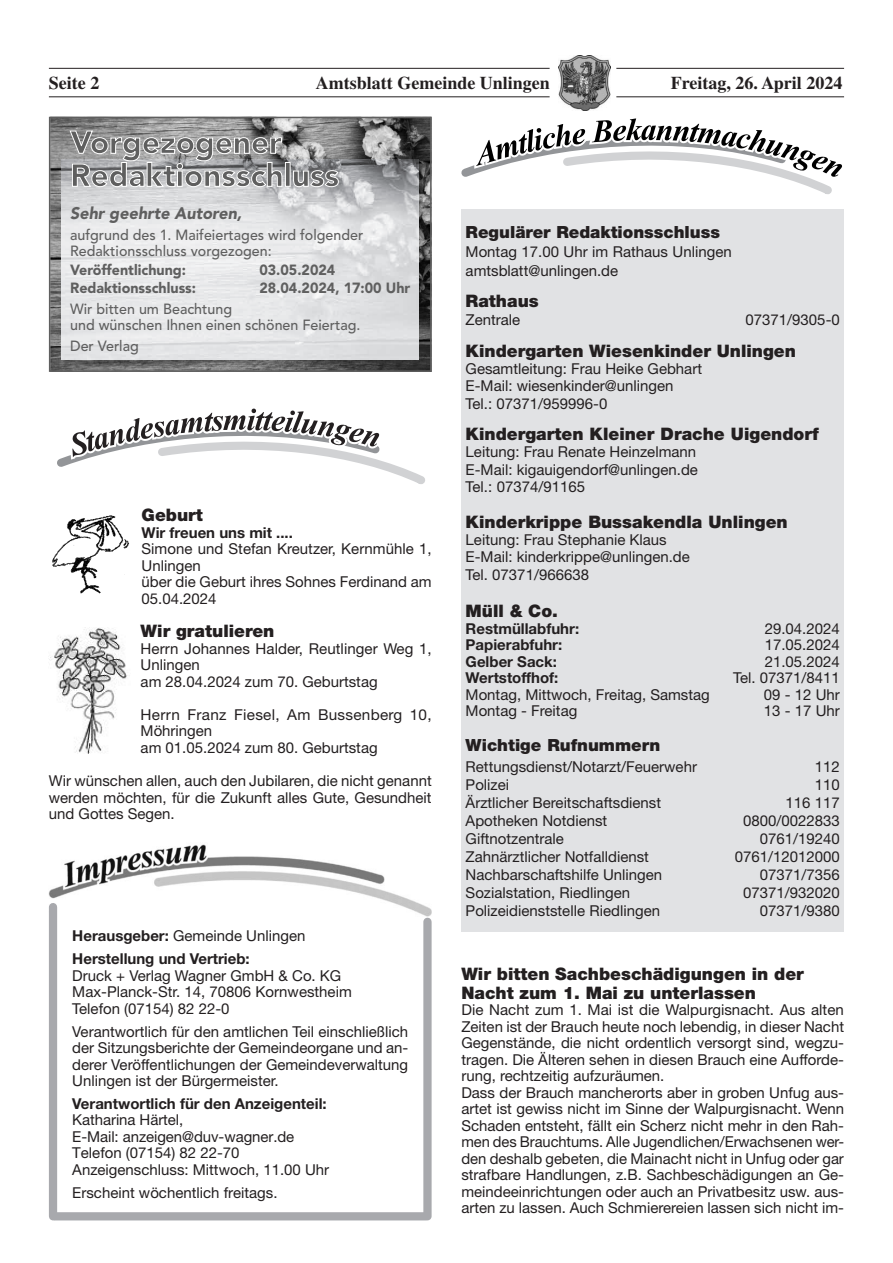
<style>
.page{position:relative;width:893px;height:1263px;background:#fff}
.page>*{position:absolute;margin:0;border:0;box-sizing:border-box;transform-origin:0 0}
.t1{font:900 31.5px/33px "Avenir LT Std";color:#5f5f5f}
.t2{font:700 18px "Times LT Std";color:#231f20}
.t3{font:900 17.25px/18.8px "Helvetica Neue LT Std";color:#231f20}
.t4{font:900 16.8px "Helvetica Neue LT Std";color:#231f20}
.t5{font:italic 900 16.65px "Avenir LT Std";color:#5f5f5f}
.t6{font:15px/16.5px "Helvetica Neue LT Std";color:#231f20}
.t7{font:700 15px/22.8px "Helvetica Neue LT Std";color:#231f20}
.t8{font:500 14.7px/16.5px "Avenir LT Std";color:#5f5f5f}
.t9{font:900 14.7px "Avenir LT Std";color:#5f5f5f}
.s1{font-weight:400}
</style>
<div class="page">
<hr style="left:49px;top:68px;width:501px;height:1px;background:#231f20">
<hr style="left:616px;top:68px;width:228px;height:1px;background:#231f20">
<hr style="left:616px;top:97px;width:228px;height:1px;background:#231f20">
<hr style="left:49px;top:97px;width:501px;height:1px;background:#231f20">
<img style="left:558px;top:55px;width:52px;height:55px">
<img style="left:52px;top:120px;width:377px;height:249px">
<div style="left:49px;top:117px;width:383px;height:255px;border:2px solid #5f5f5f"></div>
<img style="left:62px;top:160px;width:357px;height:199px">
<svg style="left:69px;top:130px;width:214px;height:57px;background:#b2b2b3"></svg>
<div style="left:285px;top:162px;width:5px;height:25px;border:1px solid #fff"></div>
<svg style="left:293px;top:170px;width:46px;height:17px"></svg>
<svg style="left:57px;top:408px;width:368px;height:76px"></svg>
<img style="left:52px;top:515px;width:77px;height:79px">
<img style="left:49px;top:627px;width:79px;height:127px">
<svg style="left:461px;top:118px;width:381px;height:76px"></svg>
<div style="left:461px;top:210px;width:383px;height:722px;background:#e1e2e4"></div>
<img style="left:49px;top:844px;width:383px;height:74px">
<div style="left:55px;top:1212px;width:371px;height:8px;background:#a8a9ad"></div>
<div style="left:423px;top:922px;width:9px;height:294px;background:#a8a9ad"></div>
<div style="left:49px;top:907px;width:8px;height:309px;background:#a8a9ad"></div>
<p class="t2" style="left:49px;top:72px;width:52px">Seite 2</p>
<p class="t2" style="left:316px;top:72px;width:235px">Amtsblatt Gemeinde Unlingen</p>
<p class="t2" style="left:671px;top:72px;width:173px">Freitag, 26. April 2024</p>
<h1 class="t1" style="left:70px;top:126px;width:270px">Vorgezogener<br>Redaktionsschluss</h1>
<p class="t5" style="left:70px;top:203px;width:173px">Sehr geehrte Autoren,</p>
<p class="t8" style="left:70px;top:227px;width:295px">aufgrund des 1. Maifeiertages wird folgender<br>Redaktionsschluss vorgezogen:</p>
<p class="t9" style="left:70px;top:261px;width:117px">Veröffentlichung:</p>
<p class="t9" style="left:259px;top:261px;width:77px">03.05.2024</p>
<p class="t9" style="left:70px;top:279px;width:127px">Redaktionsschluss:</p>
<p class="t9" style="left:259px;top:279px;width:152px">28.04.2024, 17:00 Uhr</p>
<p class="t8" style="left:70px;top:300px;width:292px">Wir bitten um Beachtung<br>und wünschen Ihnen einen schönen Feiertag.</p>
<p class="t8" style="left:70px;top:338px;width:70px">Der Verlag</p>
<p class="t4" style="left:466px;top:222px;width:256px">Regulärer Redaktionsschluss</p>
<p class="t6" style="left:466px;top:242px;width:268px;line-height:18.8px">Montag 17.00 Uhr im Rathaus Unlingen amtsblatt@unlingen.de</p>
<p class="t3" style="left:466px;top:292px;width:75px">Rathaus</p>
<p class="t6" style="left:466px;top:312px;width:56px">Zentrale</p>
<p class="t6" style="left:746px;top:312px;width:96px">07371/9305-0</p>
<p class="t3" style="left:466px;top:341px;width:332px">Kindergarten Wiesenkinder Unlingen</p>
<p class="t6" style="left:466px;top:360px;width:238px;line-height:17.2px">Gesamtleitung: Frau Heike Gebhart<br>E-Mail: wiesenkinder@unlingen<br>Tel.: 07371/959996-0</p>
<p class="t3" style="left:466px;top:424px;width:355px">Kindergarten Kleiner Drache Uigendorf</p>
<p class="t6" style="left:466px;top:443px;width:234px;line-height:17.2px;text-align:justify">Leitung: Frau Renate Heinzelmann E-Mail: kigauigendorf@unlingen.de Tel.: 07374/91165</p>
<p class="t3" style="left:466px;top:512px;width:324px">Kinderkrippe Bussakendla Unlingen</p>
<p class="t6" style="left:466px;top:531px;width:226px;line-height:17.2px">Leitung: Frau Stephanie Klaus<br>E-Mail: kinderkrippe@unlingen.de<br>Tel. 07371/966638</p>
<p class="t3" style="left:466px;top:601px;width:94px">Müll &amp; Co.</p>
<p class="t7" style="left:466px;top:616px;width:115px">Restmüllabfuhr:</p>
<p class="t6" style="left:765px;top:620px;width:77px">29.04.2024</p>
<p class="t7" style="left:466px;top:633px;width:98px">Papierabfuhr:</p>
<p class="t6" style="left:765px;top:636px;width:77px">17.05.2024</p>
<p class="t7" style="left:466px;top:649px;width:93px">Gelber Sack:</p>
<p class="t6" style="left:765px;top:653px;width:77px">21.05.2024</p>
<p class="t7" style="left:466px;top:666px;width:94px">Wertstoffhof:</p>
<p class="t6" style="left:733px;top:669px;width:108px">Tel. 07371/8411</p>
<p class="t6" style="left:466px;top:686px;width:246px">Montag, Mittwoch, Freitag, Samstag</p>
<p class="t6" style="left:764px;top:686px;width:77px">09 - 12 Uhr</p>
<p class="t6" style="left:466px;top:702px;width:113px">Montag - Freitag</p>
<p class="t6" style="left:764px;top:702px;width:77px">13 - 17 Uhr</p>
<p class="t4" style="left:466px;top:735px;width:196px">Wichtige Rufnummern</p>
<p class="t6" style="left:466px;top:758px;width:233px">Rettungsdienst/Notarzt/Feuerwehr</p>
<p class="t6" style="left:815px;top:758px;width:27px">112</p>
<p class="t6" style="left:466px;top:776px;width:45px">Polizei</p>
<p class="t6" style="left:815px;top:776px;width:27px">110</p>
<p class="t6" style="left:466px;top:794px;width:197px">Ärztlicher Bereitschaftsdienst</p>
<p class="t6" style="left:786px;top:794px;width:56px">116 117</p>
<p class="t6" style="left:466px;top:812px;width:143px">Apotheken Notdienst</p>
<p class="t6" style="left:743px;top:812px;width:98px">0800/0022833</p>
<p class="t6" style="left:466px;top:830px;width:100px">Giftnotzentrale</p>
<p class="t6" style="left:760px;top:830px;width:82px">0761/19240</p>
<p class="t6" style="left:466px;top:848px;width:185px">Zahnärztlicher Notfalldienst</p>
<p class="t6" style="left:735px;top:848px;width:107px">0761/12012000</p>
<p class="t6" style="left:466px;top:866px;width:198px">Nachbarschaftshilfe Unlingen</p>
<p class="t6" style="left:760px;top:866px;width:82px">07371/7356</p>
<p class="t6" style="left:466px;top:884px;width:166px">Sozialstation, Riedlingen</p>
<p class="t6" style="left:743px;top:884px;width:98px">07371/932020</p>
<p class="t6" style="left:466px;top:902px;width:196px">Polizeidienststelle Riedlingen</p>
<p class="t6" style="left:760px;top:902px;width:82px">07371/9380</p>
<p class="t3" style="left:142px;top:506px;width:63px">Geburt</p>
<p class="t7" style="left:142px;top:521px;width:153px">Wir freuen uns mit ....</p>
<p class="t6" style="left:142px;top:540px;width:292px">Simone und Stefan Kreutzer, Kernmühle 1,<br>Unlingen<br>über die Geburt ihres Sohnes Ferdinand am<br>05.04.2024</p>
<p class="t3" style="left:141px;top:622px;width:135px">Wir gratulieren</p>
<p class="t6" style="left:141px;top:640px;width:293px">Herrn Johannes Halder, Reutlinger Weg 1,<br>Unlingen<br>am 28.04.2024 zum 70. Geburtstag</p>
<p class="t6" style="left:141px;top:706px;width:293px">Herrn Franz Fiesel, Am Bussenberg 10,<br>Möhringen<br>am 01.05.2024 zum 80. Geburtstag</p>
<p class="t6" style="left:49px;top:772px;width:384px;text-align:justify">Wir wünschen allen, auch den Jubilaren, die nicht genannt werden möchten, für die Zukunft alles Gute, Gesundheit und Gottes Segen.</p>
<p class="t7" style="left:72px;top:924px;width:235px">Herausgeber: <span class="s1">Gemeinde Unlingen<br></span>Herstellung und Vertrieb:</p>
<p class="t6" style="left:72px;top:967px;width:281px">Druck + Verlag Wagner GmbH &amp; Co. KG<br>Max-Planck-Str. 14, 70806 Kornwestheim<br>Telefon (07154) 82 22-0</p>
<p class="t6" style="left:72px;top:1023px;width:338px;text-align:justify">Verantwortlich für den amtlichen Teil einschließlich der Sitzungsberichte der Gemeindeorgane und an&shy;derer Veröffentlichungen der Gemeindeverwaltung Unlingen ist der Bürgermeister.</p>
<p class="t7" style="left:72px;top:1092px;width:256px">Verantwortlich für den Anzeigenteil:</p>
<p class="t6" style="left:72px;top:1112px;width:258px">Katharina Härtel,<br>E-Mail: anzeigen@duv-wagner.de<br>Telefon (07154) 82 22-70<br>Anzeigenschluss: Mittwoch, 11.00 Uhr</p>
<p class="t6" style="left:72px;top:1184px;width:207px">Erscheint wöchentlich freitags.</p>
<p class="t3" style="left:461px;top:964px;width:344px">Wir bitten Sachbeschädigungen in der<br>Nacht zum 1. Mai zu unterlassen</p>
<p class="t6" style="left:461px;top:1001px;width:384px">Die Nacht zum 1. Mai ist die Walpurgisnacht. Aus alten Zeiten ist der Brauch heute noch lebendig, in dieser Nacht Gegenstände, die nicht ordentlich versorgt sind, wegzu&shy;tragen. Die Älteren sehen in diesen Brauch eine Aufforde&shy;rung, rechtzeitig aufzuräumen.<br>Dass der Brauch mancherorts aber in groben Unfug aus&shy;artet ist gewiss nicht im Sinne der Walpurgisnacht. Wenn Schaden entsteht, fällt ein Scherz nicht mehr in den Rah&shy;men des Brauchtums. Alle Jugendlichen/Erwachsenen wer&shy;den deshalb gebeten, die Mainacht nicht in Unfug oder gar strafbare Handlungen, z.B. Sachbeschädigungen an Ge&shy;meindeeinrichtungen oder auch an Privatbesitz usw. aus&shy;arten zu lassen. Auch Schmierereien lassen sich nicht im-</p>
</div>
